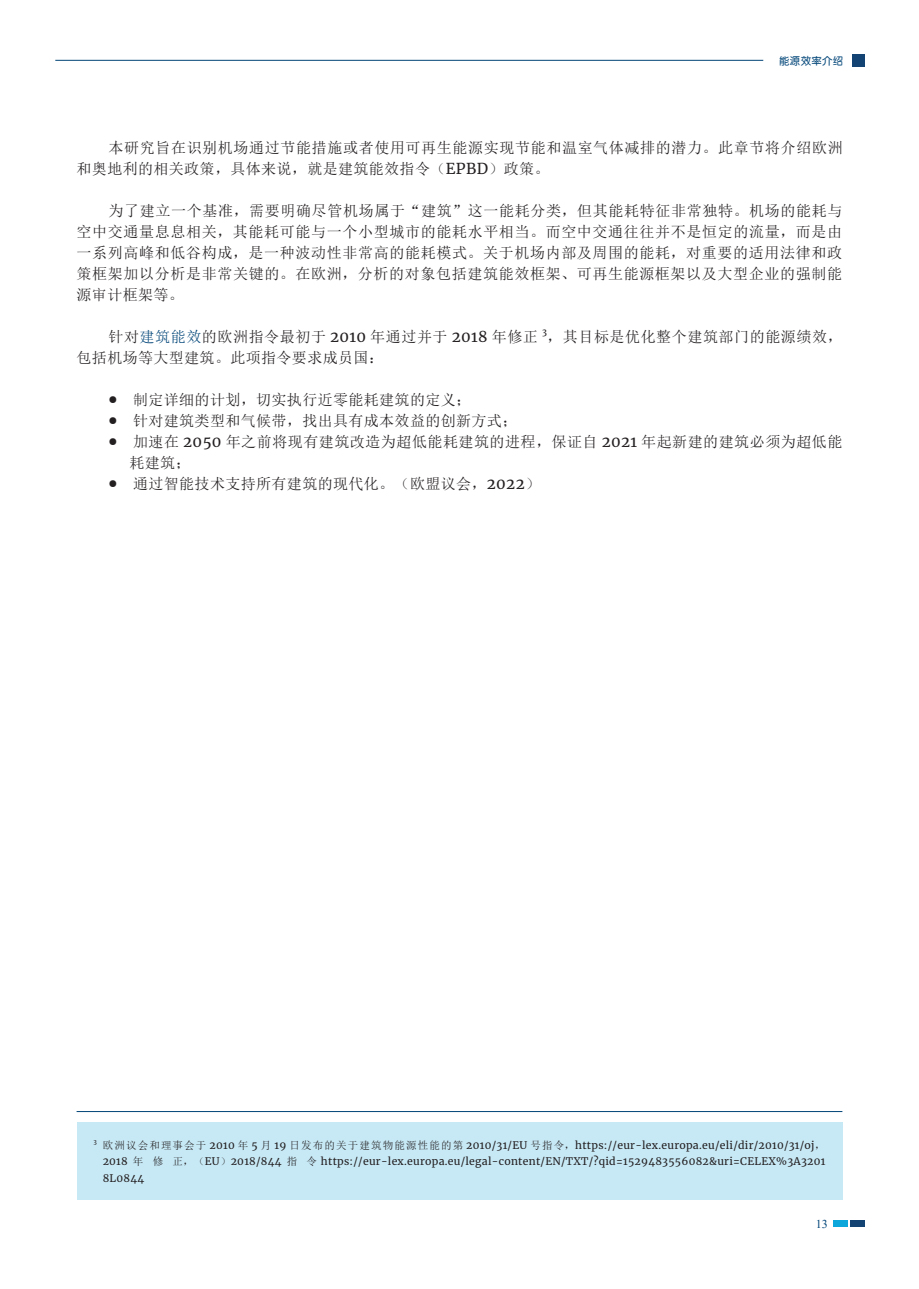
<style>
.page{position:relative;width:919px;height:1289px;background:#fff}
.page>*{position:absolute;margin:0;border:0;box-sizing:border-box;transform-origin:0 0}
.t1{font:15px/21px "Sim Sun";letter-spacing:.035em;color:#231f20}
.t2{font:12px "Times New Roman";color:#004578}
.t3{font:10.5px/16.5px "Merriweather";letter-spacing:.025em;color:#231f20;text-align:justify}
.t4{font:10.5px "H Ye 3 gj";letter-spacing:.025em;color:#004578}
.t5{font:8.7px "Merriweather";color:#231f20}
.t6{font:6.15px "Merriweather";color:#231f20}
.s1{font-family:"Merriweather"}
.s2{color:#004578}
.s3{font-size:9px}
.s4{font-family:"Sim Sun"}
</style>
<div class="page">
<div style="left:851px;top:54px;width:13px;height:13px;background:#124372"></div>
<div style="left:850px;top:1220px;width:14px;height:6px;background:#124372"></div>
<div style="left:833px;top:1220px;width:14px;height:6px;background:#0da7db"></div>
<hr style="left:55px;top:60px;width:708px;height:1px;background:#004578">
<div style="left:77px;top:1122px;width:765px;height:77px;background:#c7e9f6"></div>
<hr style="left:77px;top:1111px;width:765px;height:1px;background:#004578">
<p class="t4" style="left:779px;top:55px;width:66px">能源效率介绍</p>
<p class="t1" style="left:77px;top:137px;width:767px;text-indent:32px">本研究旨在识别机场通过节能措施或者使用可再生能源实现节能和温室气体减排的潜力。此章节将介绍欧洲和奥地利的相关政策，具体来说，就是建筑能效指令（<span class="s1">EPBD</span>）政策。</p>
<p class="t1" style="left:77px;top:200px;width:767px;text-align:justify;text-indent:32px">为了建立一个基准，需要明确尽管机场属于“建筑”这一能耗分类，但其能耗特征非常独特。机场的能耗与空中交通量息息相关，其能耗可能与一个小型城市的能耗水平相当。而空中交通往往并不是恒定的流量，而是由一系列高峰和低谷构成，是一种波动性非常高的能耗模式。关于机场内部及周围的能耗，对重要的适用法律和政策框架加以分析是非常关键的。在欧洲，分析的对象包括建筑能效框架、可再生能源框架以及大型企业的强制能源审计框架等。</p>
<p class="t1" style="left:108px;top:326px;width:431px">针对<span class="s2">建筑能效</span>的欧洲指令最初于 <span class="s1">2010</span> 年通过并于 <span class="s1">2018</span> 年修正</p>
<p class="t5" style="left:542px;top:326px;width:6px">3</p>
<p class="t1" style="left:547px;top:326px;width:297px">，其目标是优化整个建筑部门的能源绩效，</p>
<p class="t1" style="left:77px;top:347px;width:309px">包括机场等大型建筑。此项指令要求成员国：</p>
<p class="t1" style="left:108px;top:389px;width:364px"><span class="s3">●</span><sup>　　</sup>制定详细的计划，切实执行近零能耗建筑的定义；</p>
<p class="t1" style="left:108px;top:410px;width:410px"><span class="s3">●</span><sup>　　</sup>针对建筑类型和气候带，找出具有成本效益的创新方式；</p>
<p class="t1" style="left:108px;top:431px;width:735px"><span class="s3">●</span><sup>　　</sup>加速在 <span class="s1">2050</span> 年之前将现有建筑改造为超低能耗建筑的进程，保证自 <span class="s1">2021</span> 年起新建的建筑必须为超低能</p>
<p class="t1" style="left:129px;top:452px;width:63px">耗建筑；</p>
<p class="t1" style="left:108px;top:473px;width:433px"><span class="s3">●</span><sup>　　</sup>通过智能技术支持所有建筑的现代化。（欧盟议会，<span class="s1">2022</span>）</p>
<p class="t6" style="left:94px;top:1136px;width:5px">3</p>
<p class="t3" style="left:103px;top:1136px;width:724px"><span class="s4">欧洲议会和理事会于</span> 2010 <span class="s4">年</span> 5 <span class="s4">月</span> 19 <span class="s4">日发布的关于建筑物能源性能的第</span> 2010/31/EU <span class="s4">号指令，</span>https://eur-lex.europa.eu/eli/dir/2010/31/oj<span class="s4">，</span>2018 <span class="s4">年 修 正，（</span>EU<span class="s4">）</span>2018/844 <span class="s4">指 令</span> https://eur-lex.europa.eu/legal-content/EN/TXT/?qid=1529483556082&amp;uri=CELEX%3A3201<br>8L0844</p>
<p class="t2" style="left:815px;top:1215px;width:13px">13</p>
</div>
